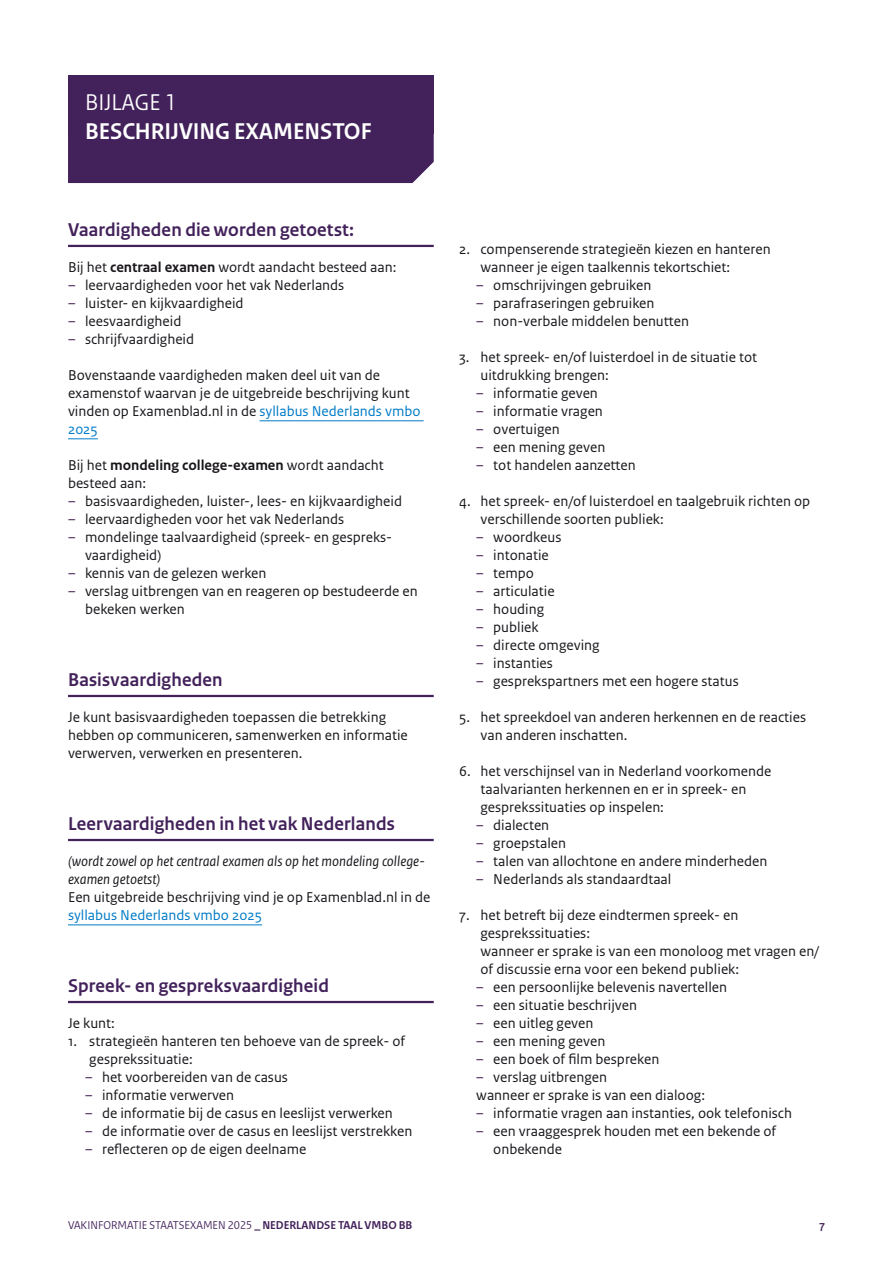
<style>
.page{position:relative;width:893px;height:1263px;background:#fff}
.page>*{position:absolute;margin:0;border:0;box-sizing:border-box;transform-origin:0 0}
.H3_bijlagekop-1b{font:700 24px "Rijksoverheid Sans Heading";color:#fff}
.H2_bijlagekop-1a{font:24px "Rijksoverheid Sans Heading";color:#fff}
.H3_subkop_met_lijn{font:700 19.5px "Rijksoverheid Sans Heading";letter-spacing:.01em;color:#43225b}
.P_plat{font:15px/18px "Rijksoverheid Sans Text";color:#1a171c}
.P_plat-2{font:italic 15px/18px "Rijksoverheid Sans Text";color:#1a171c}
.t1{font:12px "Rijksoverheid Sans Heading";color:#43225b}
.t2{font:700 12px "Rijksoverheid Sans Heading";color:#43225b}
.s1{font-weight:700}
.s2{color:#43225b}
.s3{color:#007bc7}
</style>
<div class="page">
<div style="left:68px;top:75px;width:366px;height:58px;background:#43225b"></div>
<div style="left:68px;top:133px;width:366px;height:50px;background:#43225b"></div>
<hr style="left:68px;top:245px;width:366px;height:2px;background:#43225b">
<hr style="left:260px;top:420px;width:164px;height:1px;background:#007bc7">
<hr style="left:68px;top:438px;width:30px;height:1px;background:#007bc7">
<hr style="left:68px;top:695px;width:366px;height:2px;background:#43225b">
<hr style="left:68px;top:839px;width:366px;height:2px;background:#43225b">
<hr style="left:68px;top:924px;width:194px;height:1px;background:#007bc7">
<hr style="left:68px;top:1001px;width:366px;height:2px;background:#43225b">
<h2 class="H2_bijlagekop-1a" style="left:85px;top:89px;width:93px">BIJLAGE 1</h2>
<h3 class="H3_bijlagekop-1b" style="left:85px;top:117px;width:288px">BESCHRIJVING EXAMENSTOF</h3>
<h3 class="H3_subkop_met_lijn" style="left:68px;top:219px;width:287px">Vaardigheden die worden getoetst:</h3>
<p class="P_plat" style="left:68px;top:259px;width:330px">Bij het <span class="s1">centraal examen</span> wordt aandacht besteed aan:</p>
<p class="P_plat" style="left:68px;top:277px;width:278px"><span class="s2">–</span> leervaardigheden voor het vak Nederlands</p>
<p class="P_plat" style="left:68px;top:295px;width:177px"><span class="s2">–</span> luister- en kijkvaardigheid</p>
<p class="P_plat" style="left:68px;top:313px;width:115px"><span class="s2">–</span> leesvaardigheid</p>
<p class="P_plat" style="left:68px;top:331px;width:128px"><span class="s2">–</span> schrijfvaardigheid</p>
<p class="P_plat" style="left:68px;top:367px;width:354px">Bovenstaande vaardigheden maken deel uit van de examenstof waarvan je de uitgebreide beschrijving kunt vinden op Examenblad.nl in de <span class="s3">syllabus Nederlands vmbo 2025</span></p>
<p class="P_plat" style="left:68px;top:457px;width:317px">Bij het <span class="s1">mondeling college-examen</span> wordt aandacht besteed aan:</p>
<p class="P_plat" style="left:68px;top:493px;width:336px"><span class="s2">–</span> basisvaardigheden, luister-, lees- en kijkvaardigheid</p>
<p class="P_plat" style="left:68px;top:511px;width:278px"><span class="s2">–</span> leervaardigheden voor het vak Nederlands</p>
<p class="P_plat" style="left:85px;top:529px;width:307px;text-indent:-17px"><span class="s2">–</span> mondelinge taalvaardigheid (spreek- en gespreks&shy;vaardigheid)</p>
<p class="P_plat" style="left:68px;top:565px;width:200px"><span class="s2">–</span> kennis van de gelezen werken</p>
<p class="P_plat" style="left:85px;top:583px;width:334px;text-indent:-17px"><span class="s2">–</span> verslag uitbrengen van en reageren op bestudeerde en bekeken werken</p>
<h3 class="H3_subkop_met_lijn" style="left:68px;top:669px;width:156px">Basisvaardigheden</h3>
<p class="P_plat" style="left:68px;top:709px;width:341px">Je kunt basisvaardigheden toepassen die betrekking hebben op communiceren, samenwerken en informatie verwerven, verwerken en presenteren.</p>
<h3 class="H3_subkop_met_lijn" style="left:68px;top:813px;width:328px">Leervaardigheden in het vak Nederlands</h3>
<p class="P_plat-2" style="left:68px;top:853px;width:358px">(wordt zowel op het centraal examen als op het mondeling college&shy;examen getoetst)</p>
<p class="P_plat" style="left:68px;top:889px;width:364px">Een uitgebreide beschrijving vind je op Examenblad.nl in de <span class="s3">syllabus Nederlands vmbo 2025</span></p>
<h3 class="H3_subkop_met_lijn" style="left:68px;top:975px;width:262px">Spreek- en gespreksvaardigheid</h3>
<p class="P_plat" style="left:68px;top:1015px;width:48px">Je kunt:</p>
<p class="P_plat" style="left:89px;top:1033px;width:317px;text-indent:-21px">1. strategieën hanteren ten behoeve van de spreek- of gesprekssituatie:</p>
<p class="P_plat" style="left:85px;top:1069px;width:204px"><span class="s2">–</span> het voorbereiden van de casus</p>
<p class="P_plat" style="left:85px;top:1087px;width:151px"><span class="s2">–</span> informatie verwerven</p>
<p class="P_plat" style="left:85px;top:1105px;width:309px"><span class="s2">–</span> de informatie bij de casus en leeslijst verwerken</p>
<p class="P_plat" style="left:85px;top:1123px;width:329px"><span class="s2">–</span> de informatie over de casus en leeslijst verstrekken</p>
<p class="P_plat" style="left:85px;top:1141px;width:223px"><span class="s2">–</span> reflecteren op de eigen deelname</p>
<p class="P_plat" style="left:480px;top:241px;width:292px;text-indent:-21px">2. compenserende strategieën kiezen en hanteren wanneer je eigen taalkennis tekortschiet:</p>
<p class="P_plat" style="left:476px;top:277px;width:177px"><span class="s2">–</span> omschrijvingen gebruiken</p>
<p class="P_plat" style="left:476px;top:295px;width:180px"><span class="s2">–</span> parafraseringen gebruiken</p>
<p class="P_plat" style="left:476px;top:313px;width:214px"><span class="s2">–</span> non-verbale middelen benutten</p>
<p class="P_plat" style="left:480px;top:349px;width:278px;text-indent:-21px">3. het spreek- en/of luisterdoel in de situatie tot uitdrukking brengen:</p>
<p class="P_plat" style="left:476px;top:385px;width:123px"><span class="s2">–</span> informatie geven</p>
<p class="P_plat" style="left:476px;top:403px;width:128px"><span class="s2">–</span> informatie vragen</p>
<p class="P_plat" style="left:476px;top:421px;width:85px"><span class="s2">–</span> overtuigen</p>
<p class="P_plat" style="left:476px;top:439px;width:131px"><span class="s2">–</span> een mening geven</p>
<p class="P_plat" style="left:476px;top:457px;width:161px"><span class="s2">–</span> tot handelen aanzetten</p>
<p class="P_plat" style="left:480px;top:493px;width:331px;text-indent:-21px">4. het spreek- en/of luisterdoel en taalgebruik richten op verschillende soorten publiek:</p>
<p class="P_plat" style="left:476px;top:529px;width:87px"><span class="s2">–</span> woordkeus</p>
<p class="P_plat" style="left:476px;top:547px;width:74px"><span class="s2">–</span> intonatie</p>
<p class="P_plat" style="left:476px;top:565px;width:59px"><span class="s2">–</span> tempo</p>
<p class="P_plat" style="left:476px;top:583px;width:80px"><span class="s2">–</span> articulatie</p>
<p class="P_plat" style="left:476px;top:601px;width:69px"><span class="s2">–</span> houding</p>
<p class="P_plat" style="left:476px;top:619px;width:64px"><span class="s2">–</span> publiek</p>
<p class="P_plat" style="left:476px;top:637px;width:125px"><span class="s2">–</span> directe omgeving</p>
<p class="P_plat" style="left:476px;top:655px;width:78px"><span class="s2">–</span> instanties</p>
<p class="P_plat" style="left:476px;top:673px;width:264px"><span class="s2">–</span> gesprekspartners met een hogere status</p>
<p class="P_plat" style="left:480px;top:709px;width:327px;text-indent:-21px">5. het spreekdoel van anderen herkennen en de reacties van anderen inschatten.</p>
<p class="P_plat" style="left:480px;top:763px;width:292px;text-indent:-21px">6. het verschijnsel van in Nederland voorkomende taalvarianten herkennen en er in spreek- en gesprekssituaties op inspelen:</p>
<p class="P_plat" style="left:476px;top:817px;width:74px"><span class="s2">–</span> dialecten</p>
<p class="P_plat" style="left:476px;top:835px;width:91px"><span class="s2">–</span> groepstalen</p>
<p class="P_plat" style="left:476px;top:853px;width:293px"><span class="s2">–</span> talen van allochtone en andere minderheden</p>
<p class="P_plat" style="left:476px;top:871px;width:197px"><span class="s2">–</span> Nederlands als standaardtaal</p>
<p class="P_plat" style="left:480px;top:907px;width:340px;text-indent:-21px">7. het betreft bij deze eindtermen spreek- en gesprekssituaties:<br>wanneer er sprake is van een monoloog met vragen en/ of discussie erna voor een bekend publiek:</p>
<p class="P_plat" style="left:476px;top:979px;width:252px"><span class="s2">–</span> een persoonlijke belevenis navertellen</p>
<p class="P_plat" style="left:476px;top:997px;width:162px"><span class="s2">–</span> een situatie beschrijven</p>
<p class="P_plat" style="left:476px;top:1015px;width:119px"><span class="s2">–</span> een uitleg geven</p>
<p class="P_plat" style="left:476px;top:1033px;width:131px"><span class="s2">–</span> een mening geven</p>
<p class="P_plat" style="left:476px;top:1051px;width:185px"><span class="s2">–</span> een boek of film bespreken</p>
<p class="P_plat" style="left:476px;top:1069px;width:132px"><span class="s2">–</span> verslag uitbrengen</p>
<p class="P_plat" style="left:476px;top:1087px;width:230px">wanneer er sprake is van een dialoog:</p>
<p class="P_plat" style="left:476px;top:1105px;width:317px"><span class="s2">–</span> informatie vragen aan instanties, ook telefonisch</p>
<p class="P_plat" style="left:493px;top:1123px;width:284px;text-indent:-17px"><span class="s2">–</span> een vraaggesprek houden met een bekende of onbekende</p>
<p class="t1" style="left:68px;top:1218px;width:346px">VAKINFORMATIE STAATSEXAMEN 2025 <span class="s1">_ NEDERLANDSE TAAL VMBO BB</span></p>
<p class="t2" style="left:819px;top:1219px;width:7px">7</p>
</div>
